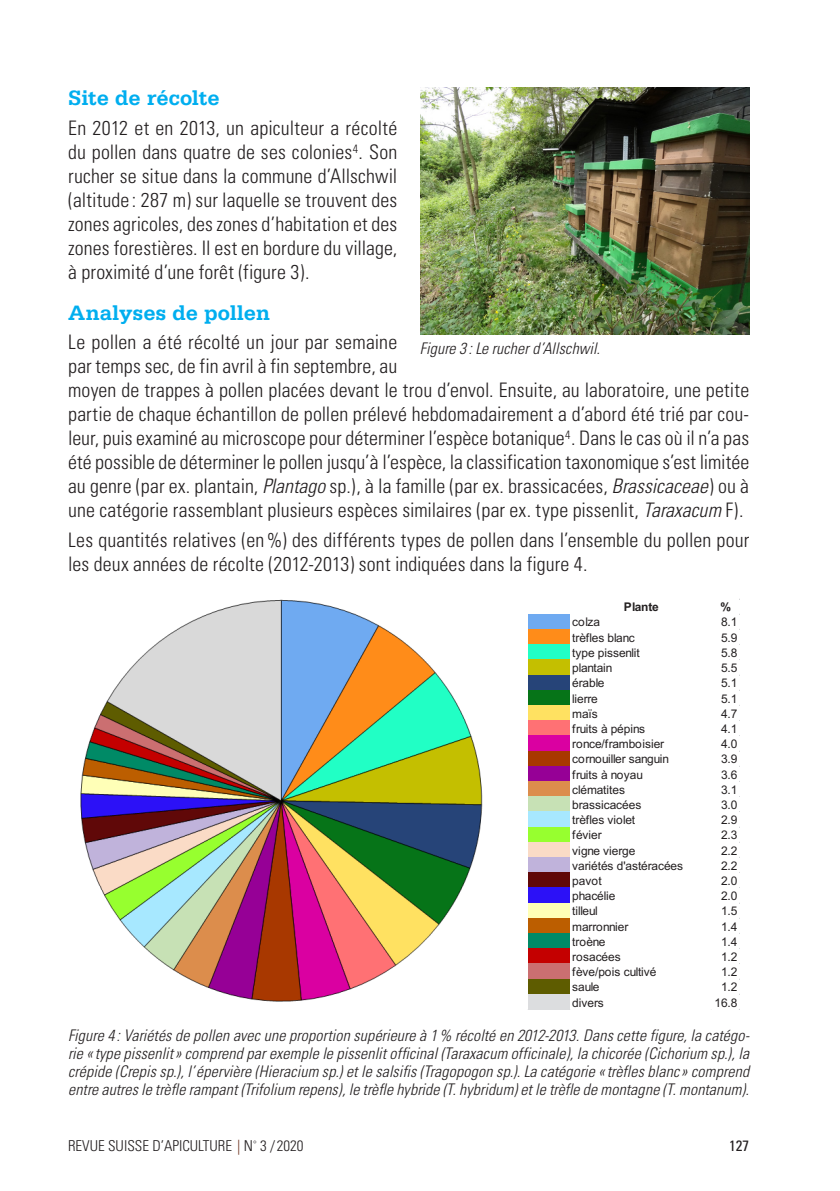
<style>
.page{position:relative;width:840px;height:1191px;background:#fff}
.page>*{position:absolute;margin:0;border:0;box-sizing:border-box;transform-origin:0 0}
.intertitre{font:700 22px "Serifa";letter-spacing:-.005em;color:#00aeef}
.Texte_base{font:300 condensed 20px/24px "Univers";letter-spacing:.005em;color:#231f20}
.légendes{font:italic 300 condensed 16px/18px "Univers";letter-spacing:.005em;color:#231f20;text-align:justify}
.t1{font:300 condensed 15px "Univers";color:#231f20}
.t2{font:condensed 15px "Univers";color:#231f20}
.t3{font:12px "Arial";letter-spacing:-.01em;color:#231f20}
.t4{font:700 12px "Arial";letter-spacing:-.015em;color:#231f20}
.s1{font-style:italic}
.s2{color:#6f3521}
</style>
<div class="page">
<img style="left:420px;top:88px;width:328px;height:246px">
<img style="left:80px;top:599px;width:403px;height:403px">
<div style="left:528px;top:614px;width:42px;height:16px;background:#6faaf1"></div>
<div style="left:528px;top:629px;width:42px;height:16px;background:#ff8c19"></div>
<div style="left:528px;top:644px;width:42px;height:16px;background:#21ffc5"></div>
<div style="left:528px;top:659px;width:42px;height:16px;background:#c4bf00"></div>
<div style="left:528px;top:675px;width:42px;height:15px;background:#264478"></div>
<div style="left:528px;top:690px;width:42px;height:15px;background:#067418"></div>
<div style="left:528px;top:705px;width:42px;height:16px;background:#ffe161"></div>
<div style="left:528px;top:720px;width:42px;height:16px;background:#ff7174"></div>
<div style="left:528px;top:735px;width:42px;height:16px;background:#da00a1"></div>
<div style="left:528px;top:751px;width:42px;height:15px;background:#a83800"></div>
<div style="left:528px;top:766px;width:42px;height:15px;background:#960096"></div>
<div style="left:528px;top:781px;width:42px;height:16px;background:#dc8d4c"></div>
<div style="left:528px;top:796px;width:42px;height:16px;background:#c7e1b5"></div>
<div style="left:528px;top:811px;width:42px;height:16px;background:#a7e8ff"></div>
<div style="left:528px;top:826px;width:42px;height:16px;background:#97ff2f"></div>
<div style="left:528px;top:842px;width:42px;height:15px;background:#fadbc6"></div>
<div style="left:528px;top:857px;width:42px;height:16px;background:#c0b3db"></div>
<div style="left:528px;top:872px;width:42px;height:16px;background:#600808"></div>
<div style="left:528px;top:887px;width:42px;height:16px;background:#2c11f7"></div>
<div style="left:528px;top:902px;width:42px;height:16px;background:#ffffb7"></div>
<div style="left:528px;top:918px;width:42px;height:15px;background:#bc5e00"></div>
<div style="left:528px;top:933px;width:42px;height:16px;background:#008a66"></div>
<div style="left:528px;top:948px;width:42px;height:16px;background:#c40000"></div>
<div style="left:528px;top:963px;width:42px;height:16px;background:#cb6f71"></div>
<div style="left:528px;top:978px;width:42px;height:16px;background:#5e5c00"></div>
<div style="left:528px;top:994px;width:42px;height:15px;background:#dcdddf"></div>
<p class="intertitre" style="left:68px;top:85px;width:153px">Site de récolte</p>
<p class="Texte_base" style="left:68px;top:115px;width:330px;text-align:justify">En 2012 et en 2013, un apiculteur a récolté du pollen dans quatre de ses colonies<sup>4</sup>. Son rucher se situe dans la commune d’Allschwil (altitude : 287 m) sur laquelle se trouvent des zones agricoles, des zones d’habitation et des zones forestières. Il est en bordure du village, à proximité d’une forêt (figure 3).</p>
<p class="intertitre" style="left:68px;top:299px;width:204px">Analyses de pollen</p>
<p class="Texte_base" style="left:68px;top:330px;width:682px">Le pollen a été récolté un jour par semaine<br>par temps sec, de fin avril à fin septembre, au<br>moyen de trappes à pollen placées devant le trou d’envol. Ensuite, au laboratoire, une petite partie de chaque échantillon de pollen prélevé hebdomadairement a d’abord été trié par cou&shy;leur, puis examiné au microscope pour déterminer l’espèce botanique<sup>4</sup>. Dans le cas où il n’a pas été possible de déterminer le pollen jusqu’à l’espèce, la classification taxonomique s’est limitée au genre (par ex. plantain, <span class="s1">Plantago</span> sp.), à la famille (par ex. brassicacées, <span class="s1">Brassicaceae</span>) ou à une catégorie rassemblant plusieurs espèces similaires (par ex. type pissenlit, <span class="s1">Taraxacum</span> F).</p>
<p class="Texte_base" style="left:68px;top:528px;width:682px">Les quantités relatives (en%) des différents types de pollen dans l’ensemble du pollen pour les deux années de récolte (2012-2013) sont indiquées dans la figure 4.</p>
<p class="légendes" style="left:420px;top:339px;width:181px">Figure 3 : Le rucher d’Allschwil.</p>
<p class="t4" style="left:623px;top:598px;width:36px">Plante</p>
<p class="t4" style="left:720px;top:598px;width:12px">%</p>
<p class="t3" style="left:572px;top:614px;width:29px">colza</p>
<p class="t3" style="left:720px;top:614px;width:18px">8.1</p>
<p class="t3" style="left:572px;top:629px;width:64px">trèfles blanc</p>
<p class="t3" style="left:720px;top:629px;width:18px">5.9</p>
<p class="t3" style="left:572px;top:644px;width:69px">type pissenlit</p>
<p class="t3" style="left:720px;top:644px;width:18px">5.8</p>
<p class="t3" style="left:572px;top:659px;width:42px">plantain</p>
<p class="t3" style="left:720px;top:659px;width:18px">5.5</p>
<p class="t3" style="left:572px;top:675px;width:34px">érable</p>
<p class="t3" style="left:720px;top:675px;width:18px">5.1</p>
<p class="t3" style="left:572px;top:690px;width:27px">lierre</p>
<p class="t3" style="left:720px;top:690px;width:18px">5.1</p>
<p class="t3" style="left:572px;top:705px;width:27px">maïs</p>
<p class="t3" style="left:720px;top:705px;width:18px">4.7</p>
<p class="t3" style="left:572px;top:720px;width:74px">fruits à pépins</p>
<p class="t3" style="left:720px;top:720px;width:18px">4.1</p>
<p class="t3" style="left:572px;top:735px;width:93px">ronce/framboisier</p>
<p class="t3" style="left:720px;top:735px;width:18px">4.0</p>
<p class="t3" style="left:572px;top:751px;width:98px">cornouiller sanguin</p>
<p class="t3" style="left:720px;top:751px;width:18px">3.9</p>
<p class="t3" style="left:572px;top:766px;width:72px">fruits à noyau</p>
<p class="t3" style="left:720px;top:766px;width:18px">3.6</p>
<p class="t3" style="left:572px;top:781px;width:54px">clématites</p>
<p class="t3" style="left:720px;top:781px;width:18px">3.1</p>
<p class="t3" style="left:572px;top:796px;width:70px">brassicacées</p>
<p class="t3" style="left:720px;top:796px;width:18px">3.0</p>
<p class="t3" style="left:572px;top:811px;width:64px">trèfles violet</p>
<p class="t3" style="left:720px;top:811px;width:18px">2.9</p>
<p class="t3" style="left:572px;top:827px;width:31px">févier</p>
<p class="t3" style="left:720px;top:827px;width:18px">2.3</p>
<p class="t3" style="left:572px;top:842px;width:65px">vigne vierge</p>
<p class="t3" style="left:720px;top:842px;width:18px">2.2</p>
<p class="t3" style="left:572px;top:857px;width:112px">variétés d'astéracées</p>
<p class="t3" style="left:720px;top:857px;width:18px">2.2</p>
<p class="t3" style="left:572px;top:872px;width:31px">pavot</p>
<p class="t3" style="left:720px;top:872px;width:18px">2.0</p>
<p class="t3" style="left:572px;top:887px;width:44px">phacélie</p>
<p class="t3" style="left:720px;top:887px;width:18px">2.0</p>
<p class="t3" style="left:572px;top:903px;width:27px">tilleul</p>
<p class="t3" style="left:720px;top:903px;width:18px">1.5</p>
<p class="t3" style="left:572px;top:918px;width:58px">marronnier</p>
<p class="t3" style="left:720px;top:918px;width:18px">1.4</p>
<p class="t3" style="left:572px;top:933px;width:35px">troène</p>
<p class="t3" style="left:720px;top:933px;width:18px">1.4</p>
<p class="t3" style="left:572px;top:948px;width:50px">rosacées</p>
<p class="t3" style="left:720px;top:948px;width:18px">1.2</p>
<p class="t3" style="left:572px;top:963px;width:86px">fève/pois cultivé</p>
<p class="t3" style="left:720px;top:963px;width:18px">1.2</p>
<p class="t3" style="left:572px;top:978px;width:29px">saule</p>
<p class="t3" style="left:720px;top:978px;width:18px">1.2</p>
<p class="t3" style="left:572px;top:994px;width:33px">divers</p>
<p class="t3" style="left:714px;top:994px;width:24px">16.8</p>
<p class="légendes" style="left:68px;top:1026px;width:682px">Figure 4 : Variétés de pollen avec une proportion supérieure à 1% récolté en 2012-2013. Dans cette figure, la catégo&shy;rie «type pissenlit» comprend par exemple le pissenlit officinal (Taraxacum officinale), la chicorée (Cichorium sp.), la crépide (Crepis sp.), l’épervière (Hieracium sp.) et le salsifis (Tragopogon sp.). La catégorie «trèfles blanc» comprend entre autres le trèfle rampant (Trifolium repens), le trèfle hybride (T. hybridum) et le trèfle de montagne (T. montanum).</p>
<p class="t1" style="left:68px;top:1137px;width:237px">REVUE SUISSE D’APICULTURE <span class="s2">|</span> N<sup>°</sup> 3 / 2020</p>
<p class="t2" style="left:728px;top:1136px;width:21px">127</p>
</div>
